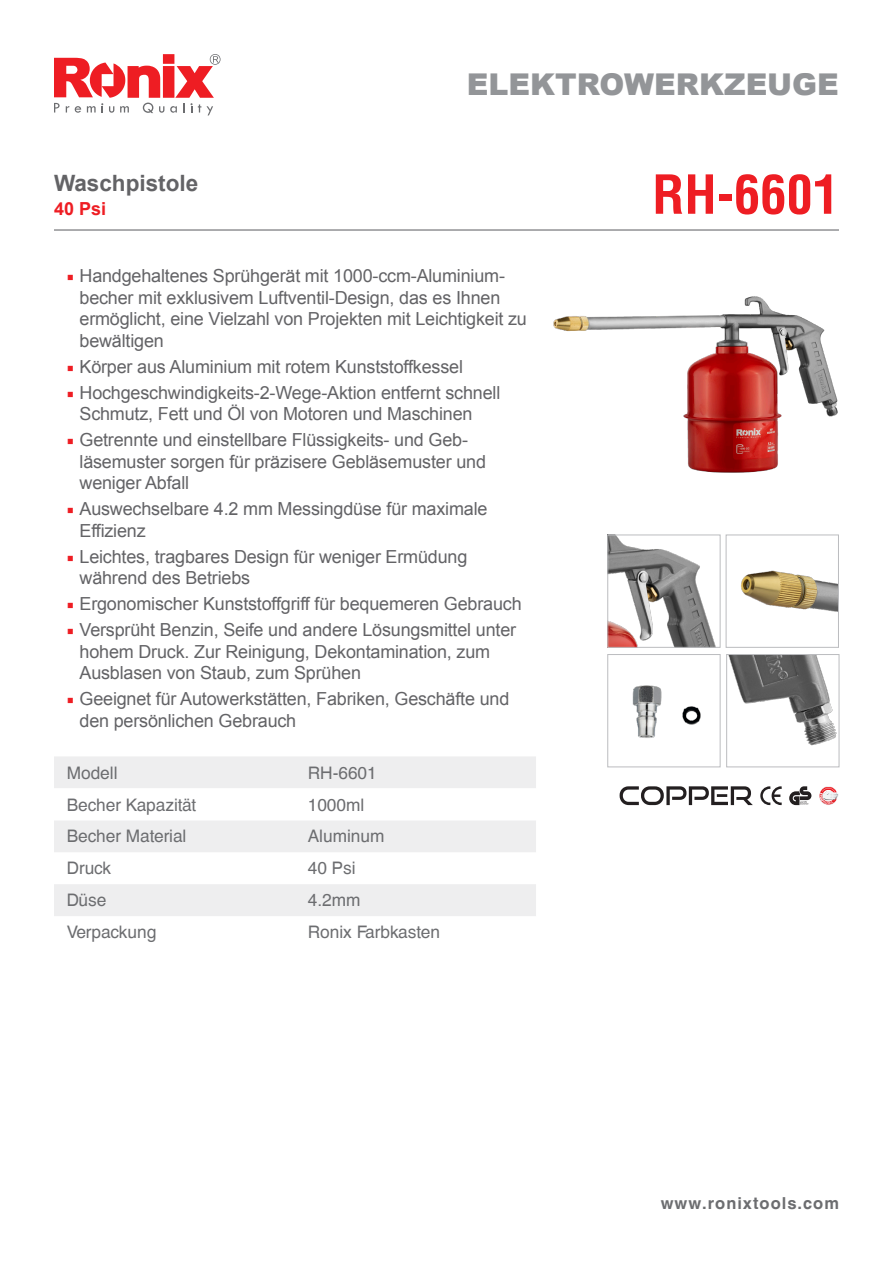
<style>
.page{position:relative;width:893px;height:1263px;background:#fff}
.page>*{position:absolute;margin:0;border:0;box-sizing:border-box;transform-origin:0 0}
.t1{font:700 condensed 52.5px "Helvetica LT";color:#ee1d23}
.t2{font:900 30px "Arial";color:#939598}
.t3{font:700 22.5px "Arial";color:#636366}
.t4{font:18px/21.6px "Arial";letter-spacing:-.01em;color:#636366}
.t5{font:700 18px "Arial";color:#ee1d23}
.t6{font:17.25px "Helvetica CE";color:#6c6d70}
.t7{font:700 16.5px "Helvetica CE";letter-spacing:.06em;color:#6c6d70}
.s1{font-family:"Minion Pro";color:#ee1d23}
</style>
<div class="page">
<svg style="left:54px;top:54px;width:167px;height:61px"></svg>
<svg style="left:54px;top:757px;width:482px;height:159px;fill:#eeeeef"></svg>
<svg style="left:54px;top:788px;width:482px;height:32px"></svg>
<hr style="left:54px;top:229px;width:785px;height:2px;background:#6c6d70">
<img style="left:553px;top:296px;width:285px;height:177px">
<img style="left:609px;top:536px;width:107px;height:110px">
<div style="left:607px;top:534px;width:114px;height:114px;border:1px solid #bcbdc0"></div>
<img style="left:741px;top:570px;width:96px;height:42px">
<div style="left:726px;top:534px;width:113px;height:114px;border:1px solid #bcbdc0"></div>
<img style="left:728px;top:656px;width:109px;height:90px">
<div style="left:726px;top:654px;width:113px;height:113px;border:1px solid #bcbdc0"></div>
<img style="left:632px;top:685px;width:69px;height:53px">
<div style="left:607px;top:654px;width:114px;height:113px;border:1px solid #bcbdc0"></div>
<svg style="left:789px;top:786px;width:22px;height:19px"></svg>
<svg style="left:760px;top:786px;width:22px;height:19px"></svg>
<svg style="left:819px;top:786px;width:20px;height:19px"></svg>
<svg style="left:620px;top:786px;width:133px;height:19px"></svg>
<p class="t3" style="left:54px;top:168px;width:146px">Waschpistole</p>
<p class="t5" style="left:54px;top:196px;width:54px">40 Psi</p>
<h2 class="t2" style="left:467px;top:63px;width:374px">ELEKTROWERKZEUGE</h2>
<p class="t1" style="left:652px;top:162px;width:188px">RH-6601</p>
<p class="t4" style="left:80px;top:265px;width:449px;text-indent:-13px"><span class="s1">■</span> Handgehaltenes Sprühgerät mit 1000-ccm-Aluminium&shy;becher mit exklusivem Luftventil-Design, das es Ihnen ermöglicht, eine Vielzahl von Projekten mit Leichtigkeit zu bewältigen</p>
<p class="t4" style="left:67px;top:356px;width:398px"><span class="s1">■</span> Körper aus Aluminium mit rotem Kunststoffkessel</p>
<p class="t4" style="left:80px;top:382px;width:422px;text-indent:-13px"><span class="s1">■</span> Hochgeschwindigkeits-2-Wege-Aktion entfernt schnell<br>Schmutz, Fett und Öl von Motoren und Maschinen</p>
<p class="t4" style="left:80px;top:429px;width:408px;text-indent:-13px"><span class="s1">■</span> Getrennte und einstellbare Flüssigkeits- und Geb&shy;läsemuster sorgen für präzisere Gebläsemuster und weniger Abfall</p>
<p class="t4" style="left:80px;top:498px;width:410px;text-indent:-13px"><span class="s1">■</span> Auswechselbare 4.2 mm Messingdüse für maximale<br>Effizienz</p>
<p class="t4" style="left:80px;top:546px;width:389px;text-indent:-13px"><span class="s1">■</span> Leichtes, tragbares Design für weniger Ermüdung während des Betriebs</p>
<p class="t4" style="left:67px;top:593px;width:456px"><span class="s1">■</span> Ergonomischer Kunststoffgriff für bequemeren Gebrauch</p>
<p class="t4" style="left:80px;top:619px;width:438px;text-indent:-13px"><span class="s1">■</span> Versprüht Benzin, Seife und andere Lösungsmittel unter hohem Druck. Zur Reinigung, Dekontamination, zum<br>Ausblasen von Staub, zum Sprühen</p>
<p class="t4" style="left:80px;top:688px;width:431px;text-indent:-13px"><span class="s1">■</span> Geeignet für Autowerkstätten, Fabriken, Geschäfte und den persönlichen Gebrauch</p>
<p class="t6" style="left:67px;top:762px;width:52px">Modell</p>
<p class="t6" style="left:308px;top:762px;width:71px">RH-6601</p>
<p class="t6" style="left:67px;top:794px;width:131px">Becher Kapazität</p>
<p class="t6" style="left:308px;top:794px;width:58px">1000ml</p>
<p class="t6" style="left:67px;top:826px;width:121px">Becher Material</p>
<p class="t6" style="left:308px;top:826px;width:78px">Aluminum</p>
<p class="t6" style="left:67px;top:858px;width:46px">Druck</p>
<p class="t6" style="left:308px;top:858px;width:49px">40 Psi</p>
<p class="t6" style="left:67px;top:890px;width:41px">Düse</p>
<p class="t6" style="left:308px;top:890px;width:54px">4.2mm</p>
<p class="t6" style="left:67px;top:922px;width:91px">Verpackung</p>
<p class="t6" style="left:308px;top:922px;width:134px">Ronix Farbkasten</p>
<p class="t7" style="left:661px;top:1193px;width:180px">www.ronixtools.com</p>
</div>
